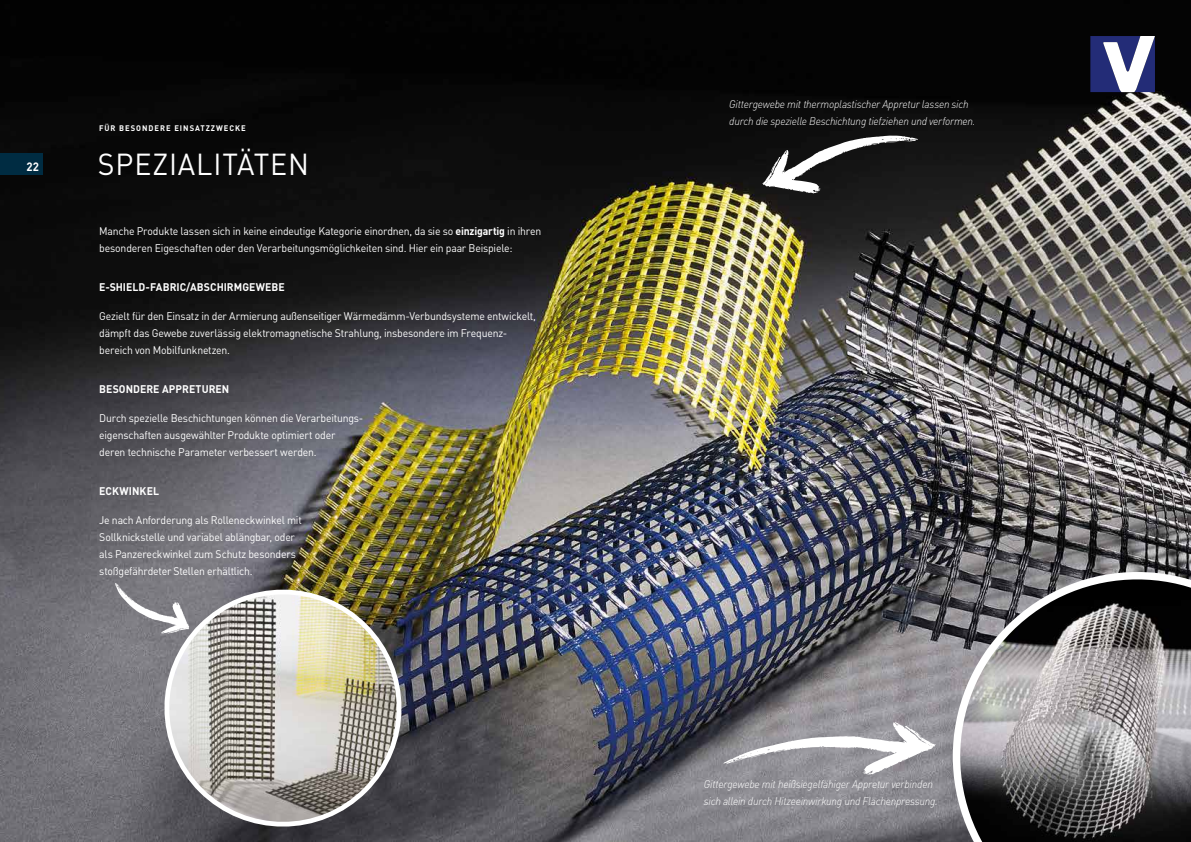
<style>
.page{position:relative;width:1191px;height:842px;background:#fff}
.page>*{position:absolute;margin:0;border:0;box-sizing:border-box;transform-origin:0 0}
.t1{font:30px "DIN Pro";letter-spacing:.03em;color:#fff;scale:.95 1}
.t2{font:700 12px "DIN Pro";color:#fff;scale:.95 1}
.t3{font:11px/17px "DIN Pro";letter-spacing:-.02em;color:#fff;scale:.95 1}
.t4{font:italic 300 11px/17px "DIN Pro";letter-spacing:-.02em;color:#fff;scale:.95 1}
.t5{font:700 11px "DIN Pro";letter-spacing:.005em;color:#fff;scale:.95 1}
.t6{font:700 8px "DIN Pro";letter-spacing:.13em;color:#fff;scale:.95 1}
.s1{font-weight:700}
</style>
<div class="page">
<img style="left:0;top:0;width:1191px;height:842px">
<svg style="left:928px;top:547px;width:263px;height:295px;background:#777577"></svg>
<img style="left:149px;top:574px;width:268px;height:261px">
<svg style="left:115px;top:583px;width:74px;height:51px"></svg>
<svg style="left:762px;top:136px;width:156px;height:57px"></svg>
<svg style="left:722px;top:699px;width:216px;height:116px;background:#97969b"></svg>
<svg style="left:1090px;top:36px;width:65px;height:56px"></svg>
<div style="left:0;top:153px;width:43px;height:22px;background:#002c42"></div>
<p class="t2" style="left:26px;top:156px;width:15px">22</p>
<p class="t6" style="left:99px;top:121px;width:156px">FÜR BESONDERE EINSATZZWECKE</p>
<h1 class="t1" style="left:98px;top:140px;width:224px">SPEZIALITÄTEN</h1>
<p class="t3" style="left:99px;top:221px;width:467px">Manche Produkte lassen sich in keine eindeutige Kategorie einordnen, da sie so <span class="s1">einzigartig</span> in ihren besonderen Eigeschaften oder den Verarbeitungsmöglichkeiten sind. Hier ein paar Beispiele:</p>
<p class="t5" style="left:99px;top:278px;width:197px">E-SHIELD-FABRIC/ABSCHIRMGEWEBE</p>
<p class="t3" style="left:99px;top:306px;width:461px">Gezielt für den Einsatz in der Armierung außenseitiger Wärmedämm-Verbundsysteme entwickelt, dämpft das Gewebe zuverlässig elektromagnetische Strahlung, insbesondere im Frequenz&shy;bereich von Mobilfunknetzen.</p>
<p class="t5" style="left:99px;top:380px;width:138px">BESONDERE APPRETUREN</p>
<p class="t3" style="left:99px;top:408px;width:279px">Durch spezielle Beschichtungen können die Verarbeitungs&shy;eigenschaften ausgewählter Produkte optimiert oder deren technische Parameter verbessert werden.</p>
<p class="t5" style="left:99px;top:482px;width:64px">ECKWINKEL</p>
<p class="t3" style="left:99px;top:510px;width:215px">Je nach Anforderung als Rolleneckwinkel mit Sollknickstelle und variabel ablängbar, oder als Panzereckwinkel zum Schutz besonders stoßgefährdeter Stellen erhältlich.</p>
<p class="t4" style="left:729px;top:94px;width:261px">Gittergewebe mit thermoplastischer Appretur lassen sich durch die spezielle Beschichtung tiefziehen und verformen.</p>
<p class="t4" style="left:704px;top:774px;width:248px">Gittergewebe mit heißsiegelfähiger Appretur verbinden sich allein durch Hitzeeinwirkung und Flächenpressung.</p>
</div>
